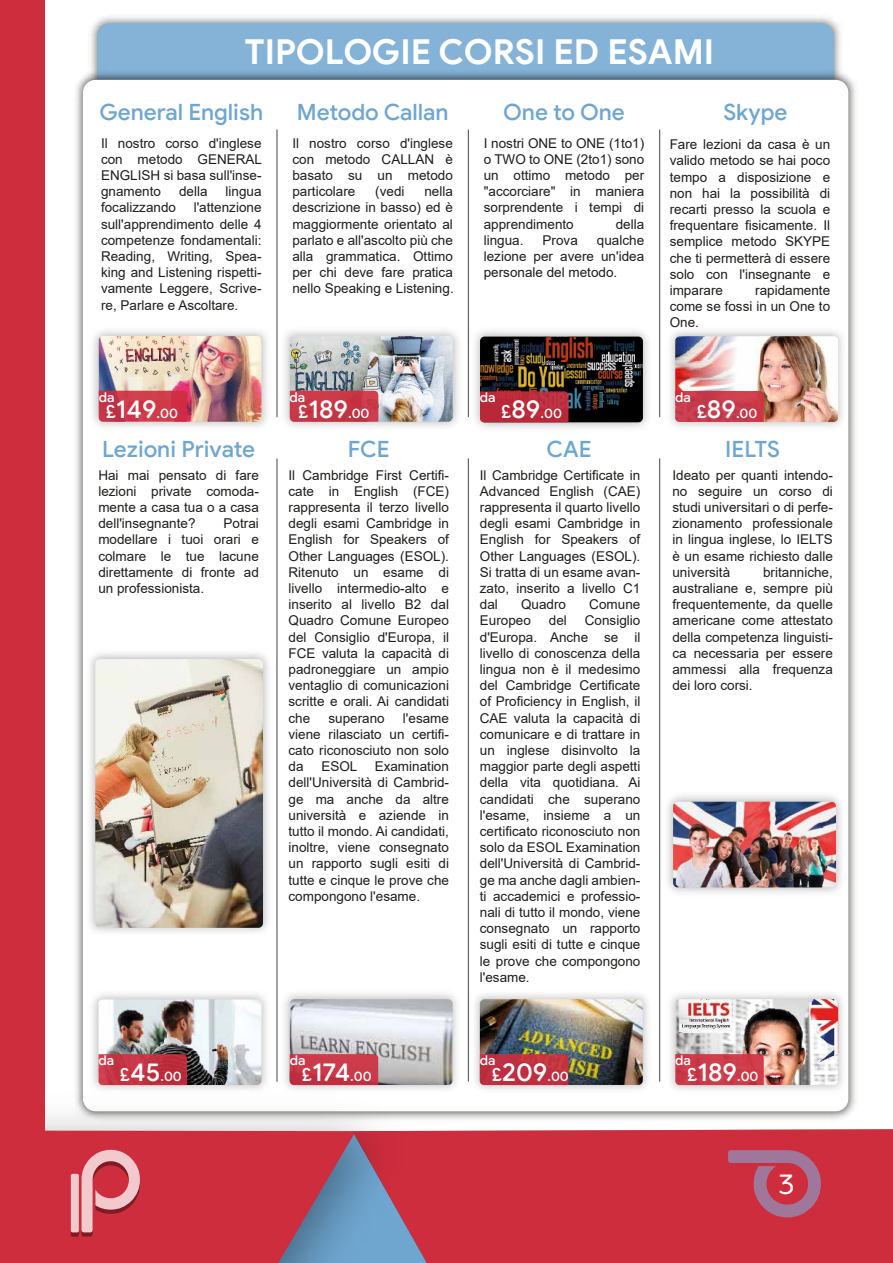
<style>
.page{position:relative;width:893px;height:1263px;background:#fff}
.page>*{position:absolute;margin:0;border:0;box-sizing:border-box;transform-origin:0 0}
.t1{font:700 34.5px "Google Sans";color:#fff}
.t2{font:30px "Arboria";color:#fff}
.t3{font:500 25.5px "Google Sans";color:#fff}
.t4{font:500 22.5px "Google Sans";color:#6fa6d0}
.t5{font:13.5px/16.2px "Arial";color:#1d1d1b;text-align:justify}
.t6{font:500 13.5px "Google Sans";letter-spacing:-.005em;color:#fff}
.s1{font-size:18px}
.s2{font-size:13.5px}
.s3{font-size:25.5px}
</style>
<div class="page">
<img style="left:91px;top:17px;width:750px;height:50px">
<div style="left:98px;top:24px;width:735px;height:76px;background:#85b3d7;border-radius:12px"></div>
<div style="left:97px;top:23px;width:737px;height:77px;border:1px solid #6fa6d0;border-radius:12px"></div>
<img style="left:75px;top:67px;width:781px;height:1053px">
<div style="left:83px;top:80px;width:765px;height:1031px;background:#fff;border-radius:13px"></div>
<hr style="left:277px;top:130px;width:1px;height:287px;background:#454444">
<hr style="left:468px;top:130px;width:1px;height:287px;background:#454444">
<hr style="left:659px;top:130px;width:1px;height:287px;background:#454444">
<hr style="left:277px;top:459px;width:1px;height:622px;background:#454444">
<hr style="left:468px;top:459px;width:1px;height:622px;background:#454444">
<hr style="left:659px;top:459px;width:1px;height:622px;background:#454444">
<img style="left:93px;top:316px;width:184px;height:111px">
<img style="left:99px;top:336px;width:138px;height:86px">
<svg style="left:99px;top:391px;width:88px;height:31px;background:#cb3849"></svg>
<img style="left:237px;top:322px;width:222px;height:105px">
<img style="left:290px;top:336px;width:163px;height:86px">
<svg style="left:290px;top:391px;width:88px;height:31px;background:#c73947"></svg>
<img style="left:467px;top:295px;width:194px;height:133px">
<img style="left:480px;top:337px;width:163px;height:85px">
<svg style="left:480px;top:391px;width:88px;height:31px;background:#b82a39"></svg>
<img style="left:670px;top:316px;width:182px;height:136px">
<img style="left:675px;top:336px;width:163px;height:86px">
<svg style="left:675px;top:391px;width:89px;height:31px;background:#c83c4c"></svg>
<img style="left:92px;top:994px;width:157px;height:82px">
<img style="left:99px;top:999px;width:150px;height:77px">
<svg style="left:99px;top:1054px;width:88px;height:22px;background:#c23342"></svg>
<img style="left:467px;top:953px;width:194px;height:161px">
<img style="left:531px;top:999px;width:112px;height:86px">
<svg style="left:531px;top:1054px;width:37px;height:31px"></svg>
<img style="left:249px;top:973px;width:282px;height:147px">
<img style="left:290px;top:999px;width:163px;height:86px">
<svg style="left:290px;top:1054px;width:88px;height:22px;background:#ca3a4a"></svg>
<img style="left:661px;top:959px;width:195px;height:161px">
<img style="left:675px;top:999px;width:163px;height:86px">
<svg style="left:675px;top:1054px;width:89px;height:31px;background:#cc3c4b"></svg>
<img style="left:659px;top:784px;width:193px;height:138px">
<img style="left:673px;top:802px;width:163px;height:85px">
<img style="left:75px;top:613px;width:203px;height:345px">
<img style="left:95px;top:659px;width:168px;height:269px">
<div style="left:430px;top:1129px;width:463px;height:134px;background:#ce2d3e"></div>
<img style="left:45px;top:1076px;width:385px;height:187px">
<svg style="left:45px;top:1130px;width:311px;height:133px;background:#be3c50"></svg>
<div style="left:0;top:0;width:45px;height:1263px;background:#ce2d3e"></div>
<svg style="left:81px;top:1150px;width:59px;height:87px;background:#d56a75"></svg>
<svg style="left:71px;top:1178px;width:8px;height:59px"></svg>
<div style="left:71px;top:1174px;width:8px;height:58px;background:#f2cace;border-radius:2px"></div>
<svg style="left:728px;top:1150px;width:93px;height:67px;background:#b94c65"></svg>
<h1 class="t1" style="left:244px;top:30px;width:471px">TIPOLOGIE CORSI ED ESAMI</h1>
<h3 class="t4" style="left:99px;top:98px;width:165px">General English</h3>
<h3 class="t4" style="left:297px;top:98px;width:153px">Metodo Callan</h3>
<h3 class="t4" style="left:503px;top:98px;width:123px">One to One</h3>
<h3 class="t4" style="left:723px;top:98px;width:66px">Skype</h3>
<p class="t5" style="left:101px;top:135px;width:162px">Il nostro corso d'inglese con metodo GENERAL ENGLISH si basa sull'inse&shy;gnamento</p>
<p class="t5" style="left:179px;top:183px;width:30px">della</p>
<p class="t5" style="left:225px;top:183px;width:38px">lingua</p>
<p class="t5" style="left:101px;top:200px;width:77px">focalizzando</p>
<p class="t5" style="left:101px;top:200px;width:162px;text-indent:93px">l'attenzione sull'apprendimento delle 4 competenze fondamentali:<br>Reading, Writing, Spea&shy;king and Listening rispetti&shy;vamente Leggere, Scrive&shy;re, Parlare e Ascoltare.</p>
<p class="t6" style="left:99px;top:389px;width:17px">da</p>
<h3 class="t3" style="left:106px;top:393px;width:73px"><span class="s1">£</span>149<span class="s2">.00</span></h3>
<p class="t5" style="left:292px;top:135px;width:162px">Il nostro corso d'inglese con metodo CALLAN è basato su un metodo particolare</p>
<p class="t5" style="left:375px;top:183px;width:31px">(vedi</p>
<p class="t5" style="left:292px;top:183px;width:163px;text-indent:132px">nella descrizione in basso) ed è maggiormente orientato al parlato e all'ascolto più che alla grammatica. Ottimo per chi deve fare pratica nello Speaking e Listening.</p>
<p class="t6" style="left:290px;top:389px;width:17px">da</p>
<h3 class="t3" style="left:299px;top:393px;width:72px"><span class="s1">£</span>189<span class="s2">.00</span></h3>
<p class="t5" style="left:484px;top:135px;width:162px">I nostri ONE to ONE (1to1) o TWO to ONE (2to1) sono un ottimo metodo per "accorciare" in maniera sorprendente i tempi di apprendimento</p>
<p class="t5" style="left:616px;top:216px;width:30px">della</p>
<p class="t5" style="left:484px;top:232px;width:41px">lingua.</p>
<p class="t5" style="left:543px;top:232px;width:37px">Prova</p>
<p class="t5" style="left:484px;top:232px;width:162px;text-indent:113px">qualche lezione per avere un'idea personale del metodo.</p>
<p class="t5" style="left:670px;top:136px;width:162px">Fare lezioni da casa è un valido metodo se hai poco tempo a disposizione e non hai la possibilità di recarti presso la scuola e frequentare fisicamente. Il semplice metodo SKYPE che ti permetterà di essere solo con l'insegnante e imparare</p>
<p class="t5" style="left:670px;top:282px;width:162px;text-indent:85px">rapidamente come se fossi in un One to One.</p>
<p class="t6" style="left:480px;top:389px;width:17px">da</p>
<p class="t6" style="left:501px;top:405px;width:62px"><span class="s1">£</span><span class="s3">89</span>.00</p>
<p class="t6" style="left:675px;top:389px;width:17px">da</p>
<p class="t6" style="left:697px;top:405px;width:62px"><span class="s1">£</span><span class="s3">89</span>.00</p>
<h3 class="t4" style="left:102px;top:436px;width:154px">Lezioni Private</h3>
<h3 class="t4" style="left:348px;top:436px;width:43px">FCE</h3>
<h3 class="t4" style="left:546px;top:436px;width:47px">CAE</h3>
<h3 class="t4" style="left:725px;top:436px;width:56px">IELTS</h3>
<p class="t5" style="left:98px;top:467px;width:162px">Hai mai pensato di fare lezioni private comoda&shy;mente a casa tua o a casa dell'insegnante?</p>
<p class="t5" style="left:98px;top:515px;width:162px;text-indent:125px">Potrai modellare i tuoi orari e colmare le tue lacune direttamente di fronte ad un professionista.</p>
<p class="t5" style="left:288px;top:467px;width:162px">Il Cambridge First Certifi&shy;cate in English (FCE) rappresenta il terzo livello degli esami Cambridge in English for Speakers of Other Languages (ESOL).<br>Ritenuto un esame di livello intermedio-alto e inserito al livello B2 dal Quadro Comune Europeo del Consiglio d'Europa, il FCE valuta la capacità di padroneggiare un ampio ventaglio di comunicazioni scritte e orali. Ai candidati che</p>
<p class="t5" style="left:288px;top:710px;width:162px;text-indent:114px">l'esame viene rilasciato un certifi&shy;cato riconosciuto non solo da</p>
<p class="t5" style="left:328px;top:710px;width:58px">superano</p>
<p class="t5" style="left:321px;top:758px;width:38px">ESOL</p>
<p class="t5" style="left:288px;top:758px;width:162px;text-indent:86px">Examination dell'Università di Cambrid&shy;ge ma anche da altre università e aziende in tutto il mondo. Ai candidati, inoltre, viene consegnato un rapporto sugli esiti di tutte e cinque le prove che compongono l'esame.</p>
<p class="t5" style="left:480px;top:467px;width:162px">Il Cambridge Certificate in Advanced English (CAE) rappresenta il quarto livello degli esami Cambridge in English for Speakers of Other Languages (ESOL).<br>Si tratta di un esame avan&shy;zato, inserito a livello C1 dal</p>
<p class="t5" style="left:521px;top:596px;width:47px">Quadro</p>
<p class="t5" style="left:589px;top:596px;width:53px">Comune</p>
<p class="t5" style="left:480px;top:612px;width:53px">Europeo</p>
<p class="t5" style="left:549px;top:612px;width:20px">del</p>
<p class="t5" style="left:480px;top:612px;width:162px;text-indent:105px">Consiglio d'Europa. Anche se il livello di conoscenza della lingua non è il medesimo del Cambridge Certificate of Proficiency in English, il CAE valuta la capacità di comunicare e di trattare in un inglese disinvolto la maggior parte degli aspetti della vita quotidiana. Ai candidati che superano l'esame, insieme a un certificato riconosciuto non solo da ESOL Examination dell'Università di Cambrid&shy;ge ma anche dagli ambien&shy;ti accademici e professio&shy;nali di tutto il mondo, viene consegnato un rapporto sugli esiti di tutte e cinque le prove che compongono l'esame.</p>
<p class="t5" style="left:672px;top:467px;width:162px">Ideato per quanti intendo&shy;no seguire un corso di studi universitari o di perfe&shy;zionamento professionale in lingua inglese, lo IELTS è un esame richiesto dalle università</p>
<p class="t5" style="left:672px;top:564px;width:162px;text-indent:91px">britanniche, australiane e, sempre più frequentemente, da quelle americane come attestato della competenza linguisti&shy;ca necessaria per essere ammessi alla frequenza dei loro corsi.</p>
<p class="t6" style="left:99px;top:1052px;width:17px">da</p>
<p class="t6" style="left:120px;top:1068px;width:63px"><span class="s1">£</span><span class="s3">45</span>.00</p>
<p class="t6" style="left:290px;top:1052px;width:17px">da</p>
<h3 class="t3" style="left:302px;top:1057px;width:71px"><span class="s1">£</span>174<span class="s2">.00</span></h3>
<p class="t6" style="left:480px;top:1052px;width:17px">da</p>
<h3 class="t3" style="left:492px;top:1057px;width:78px"><span class="s1">£</span>209<span class="s2">.00</span></h3>
<p class="t6" style="left:675px;top:1052px;width:17px">da</p>
<h3 class="t3" style="left:688px;top:1057px;width:72px"><span class="s1">£</span>189<span class="s2">.00</span></h3>
<h2 class="t2" style="left:771px;top:1164px;width:36px">16</h2>
<h2 class="t2" style="left:778px;top:1164px;width:19px">3</h2>
</div>
